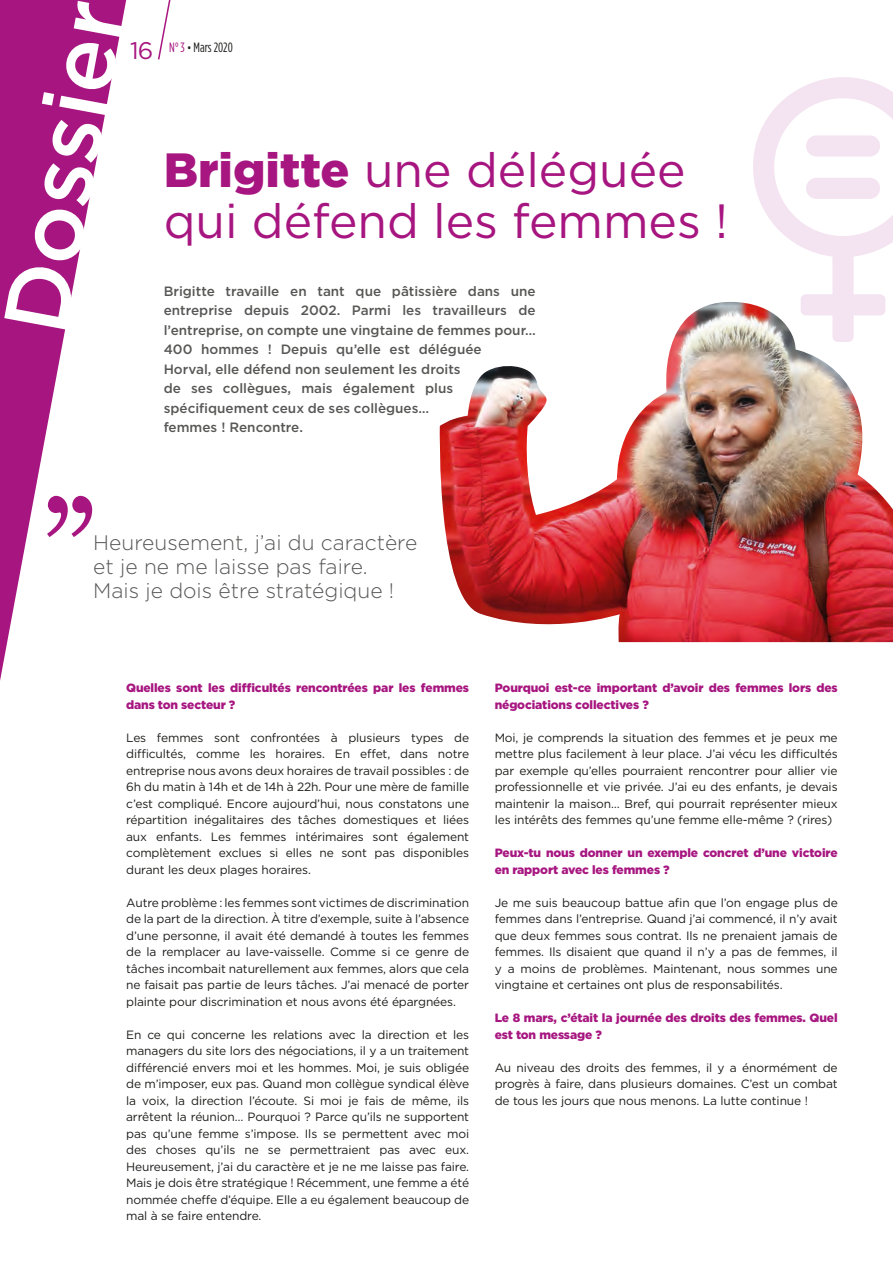
<style>
.page{position:relative;width:893px;height:1263px;background:#fff}
.page>*{position:absolute;margin:0;border:0;box-sizing:border-box;transform-origin:0 0}
.t1{font:148.95px "Century Schoolbook";color:#a71680}
.t2{font:500 90px "Gotham";color:#fff}
.t3{font:48px/51px "Gotham";color:#a71680}
.t4{font:300 21px/24px "Gotham";color:#575756}
.t5{font:500 13.5px/19.5px "Gotham";color:#575756}
.t6{font:13.5px "Gotham Condensed";color:#1d1d1b}
.t7{font:12px/16.5px "Gotham";letter-spacing:-.01em;color:#1d1d1b;text-align:justify}
.t8{font:900 12px/16.5px "Gotham";letter-spacing:-.01em;color:#a71680}
.s1{font-family:"Gotham";font-size:24px;color:#a71680}
.s2{color:#a71680}
.s3{font-size:12.15px}
.s4{font-weight:900}
</style>
<div class="page">
<svg style="left:753px;top:77px;width:140px;height:225px"></svg>
<div style="left:806px;top:178px;width:74px;height:21px;background:#f4e3f0;border-radius:11px"></div>
<div style="left:806px;top:135px;width:74px;height:22px;background:#f4e3f0;border-radius:11px"></div>
<img style="left:439px;top:302px;width:454px;height:340px">
<svg style="left:0;top:0;width:127px;height:681px"></svg>
<svg style="left:158px;top:0;width:13px;height:60px"></svg>
<h2 class="t2" style="left:-23px;top:322px;width:338px;rotate:-80deg">Dossier</h2>
<p class="t6" style="left:130px;top:40px;width:104px"><span class="s1">16</span> <span class="s2">N° 3</span> <span class="s3">•</span> Mars 2020</p>
<h3 class="t3" style="left:164px;top:144px;width:566px"><span class="s4">Brigitte</span> une déléguée qui défend les femmes !</h3>
<p class="t5" style="left:164px;top:281px;width:373px">Brigitte travaille en tant que pâtissière dans une entreprise depuis 2002. Parmi les travailleurs de l’entreprise, on compte une vingtaine de femmes pour… 400 hommes ! Depuis qu’elle est déléguée<br>Horval, elle défend non seulement les droits<br>de ses collègues, mais également plus spécifiquement ceux de ses collègues…<br>femmes ! Rencontre.</p>
<h1 class="t1" style="left:43px;top:427px;width:56px">’’</h1>
<h3 class="t4" style="left:93px;top:530px;width:326px">Heureusement, j’ai du caractère et je ne me laisse pas faire.</h3>
<h3 class="t4" style="left:93px;top:578px;width:302px">Mais je dois être stratégique !</h3>
<p class="t8" style="left:126px;top:679px;width:344px">Quelles sont les difficultés rencontrées par les femmes dans ton secteur ?</p>
<p class="t7" style="left:126px;top:729px;width:345px">Les femmes sont confrontées à plusieurs types de difficultés, comme les horaires. En effet, dans notre entreprise nous avons deux horaires de travail possibles : de 6h du matin à 14h et de 14h à 22h. Pour une mère de famille c’est compliqué. Encore aujourd’hui, nous constatons une répartition inégalitaires des tâches domestiques et liées aux enfants. Les femmes intérimaires sont également complètement exclues si elles ne sont pas disponibles durant les deux plages horaires.</p>
<p class="t7" style="left:126px;top:894px;width:345px">Autre problème : les femmes sont victimes de discrimination de la part de la direction. À titre d’exemple, suite à l’absence d’une personne, il avait été demandé à toutes les femmes de la remplacer au lave-vaisselle. Comme si ce genre de tâches incombait naturellement aux femmes, alors que cela ne faisait pas partie de leurs tâches. J’ai menacé de porter plainte pour discrimination et nous avons été épargnées.</p>
<p class="t7" style="left:126px;top:1026px;width:345px">En ce qui concerne les relations avec la direction et les managers du site lors des négociations, il y a un traitement différencié envers moi et les hommes. Moi, je suis obligée de m’imposer, eux pas. Quand mon collègue syndical élève la voix, la direction l’écoute. Si moi je fais de même, ils arrêtent la réunion… Pourquoi ? Parce qu’ils ne supportent pas qu’une femme s’impose. Ils se permettent avec moi des choses qu’ils ne se permettraient pas avec eux.<br>Heureusement, j’ai du caractère et je ne me laisse pas faire.<br>Mais je dois être stratégique ! Récemment, une femme a été nommée cheffe d’équipe. Elle a eu également beaucoup de mal à se faire entendre.</p>
<p class="t8" style="left:495px;top:679px;width:345px">Pourquoi est-ce important d’avoir des femmes lors des négociations collectives ?</p>
<p class="t7" style="left:495px;top:729px;width:345px">Moi, je comprends la situation des femmes et je peux me mettre plus facilement à leur place. J’ai vécu les difficultés par exemple qu’elles pourraient rencontrer pour allier vie professionnelle et vie privée. J’ai eu des enfants, je devais maintenir la maison… Bref, qui pourrait représenter mieux les intérêts des femmes qu’une femme elle-même ? (rires)</p>
<p class="t8" style="left:495px;top:844px;width:345px">Peux-tu nous donner un exemple concret d’une victoire en rapport avec les femmes ?</p>
<p class="t7" style="left:495px;top:894px;width:345px">Je me suis beaucoup battue afin que l’on engage plus de femmes dans l’entreprise. Quand j’ai commencé, il n’y avait que deux femmes sous contrat. Ils ne prenaient jamais de femmes. Ils disaient que quand il n’y a pas de femmes, il y a moins de problèmes. Maintenant, nous sommes une vingtaine et certaines ont plus de responsabilités.</p>
<p class="t8" style="left:495px;top:1009px;width:344px">Le 8 mars, c’était la journée des droits des femmes. Quel est ton message ?</p>
<p class="t7" style="left:495px;top:1059px;width:345px">Au niveau des droits des femmes, il y a énormément de progrès à faire, dans plusieurs domaines. C’est un combat de tous les jours que nous menons. La lutte continue !</p>
</div>
